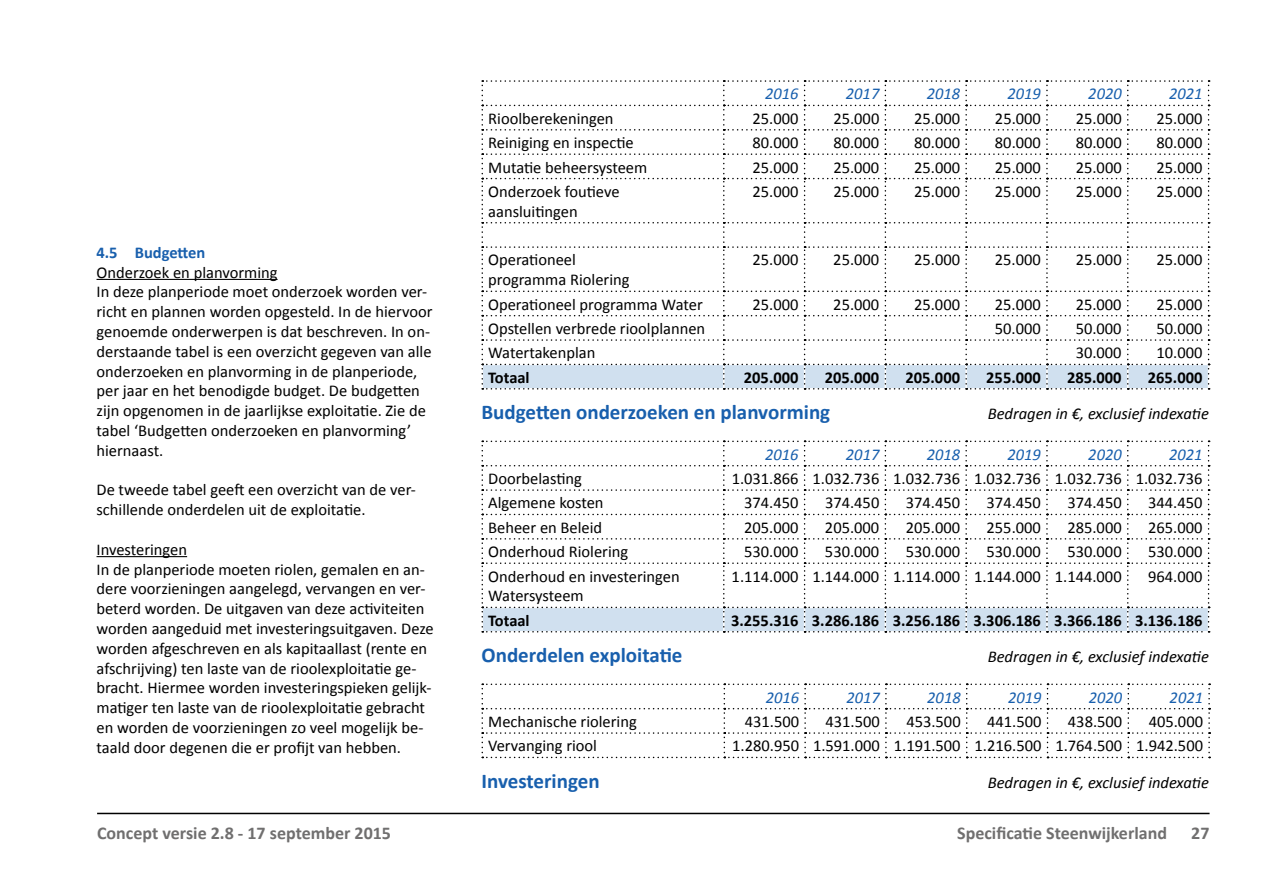
<style>
.page{position:relative;width:1263px;height:893px;background:#fff}
.page>*{position:absolute;margin:0;border:0;box-sizing:border-box;transform-origin:0 0}
.t1{font:700 21px "Calibri";color:#185fad}
.t2{font:700 18px "Calibri";color:#706f6f}
.t3{font:16.5px/19.8px "Calibri";color:#000}
.t4{font:700 16.5px "Calibri";color:#000}
.t5{font:italic 16.5px "Calibri";color:#000}
.t6{font:italic 16.5px "Calibri";color:#185fad}
.t7{font:700 16.5px "Calibri";color:#185fad}
</style>
<div class="page">
<hr style="left:97px;top:813px;width:1112px;height:1px;background:#000">
<hr style="left:97px;top:279px;width:181px;height:1px;background:#000">
<hr style="left:97px;top:556px;width:90px;height:1px;background:#000">
<svg style="left:481px;top:80px;width:728px;height:310px"></svg>
<svg style="left:481px;top:441px;width:728px;height:191px"></svg>
<svg style="left:481px;top:684px;width:729px;height:74px"></svg>
<p class="t7" style="left:97px;top:241px;width:110px">4.5 Budgetten</p>
<p class="t3" style="left:97px;top:262px;width:337px">Onderzoek en planvorming<br>In deze planperiode moet onderzoek worden ver&shy;richt en plannen worden opgesteld. In de hiervoor genoemde onderwerpen is dat beschreven. In on&shy;derstaande tabel is een overzicht gegeven van alle onderzoeken en planvorming in de planperiode, per jaar en het benodigde budget. De budgetten zijn opgenomen in de jaarlijkse exploitatie. Zie de tabel ‘Budgetten onderzoeken en planvorming’ hiernaast.</p>
<p class="t3" style="left:97px;top:479px;width:321px">De tweede tabel geeft een overzicht van de ver&shy;schillende onderdelen uit de exploitatie.</p>
<p class="t3" style="left:97px;top:539px;width:339px">Investeringen<br>In de planperiode moeten riolen, gemalen en an&shy;dere voorzieningen aangelegd, vervangen en ver&shy;beterd worden. De uitgaven van deze activiteiten worden aangeduid met investeringsuitgaven. Deze worden afgeschreven en als kapitaallast (rente en afschrijving) ten laste van de rioolexploitatie ge&shy;bracht. Hiermee worden investeringspieken gelijk&shy;matiger ten laste van de rioolexploitatie gebracht en worden de voorzieningen zo veel mogelijk be&shy;taald door degenen die er profijt van hebben.</p>
<p class="t6" style="left:765px;top:83px;width:35px">2016</p>
<p class="t6" style="left:846px;top:83px;width:35px">2017</p>
<p class="t6" style="left:927px;top:83px;width:35px">2018</p>
<p class="t6" style="left:1007px;top:83px;width:35px">2019</p>
<p class="t6" style="left:1088px;top:83px;width:35px">2020</p>
<p class="t6" style="left:1169px;top:83px;width:35px">2021</p>
<p class="t3" style="left:488px;top:108px;width:127px">Rioolberekeningen</p>
<p class="t3" style="left:752px;top:108px;width:47px">25.000</p>
<p class="t3" style="left:833px;top:108px;width:47px">25.000</p>
<p class="t3" style="left:914px;top:108px;width:47px">25.000</p>
<p class="t3" style="left:995px;top:108px;width:47px">25.000</p>
<p class="t3" style="left:1076px;top:108px;width:47px">25.000</p>
<p class="t3" style="left:1156px;top:108px;width:47px">25.000</p>
<p class="t3" style="left:488px;top:132px;width:147px">Reiniging en inspectie</p>
<p class="t3" style="left:752px;top:132px;width:47px">80.000</p>
<p class="t3" style="left:833px;top:132px;width:47px">80.000</p>
<p class="t3" style="left:914px;top:132px;width:47px">80.000</p>
<p class="t3" style="left:995px;top:132px;width:47px">80.000</p>
<p class="t3" style="left:1076px;top:132px;width:47px">80.000</p>
<p class="t3" style="left:1156px;top:132px;width:47px">80.000</p>
<p class="t3" style="left:488px;top:157px;width:161px">Mutatie beheersysteem</p>
<p class="t3" style="left:752px;top:157px;width:47px">25.000</p>
<p class="t3" style="left:833px;top:157px;width:47px">25.000</p>
<p class="t3" style="left:914px;top:157px;width:47px">25.000</p>
<p class="t3" style="left:995px;top:157px;width:47px">25.000</p>
<p class="t3" style="left:1076px;top:157px;width:47px">25.000</p>
<p class="t3" style="left:1156px;top:157px;width:47px">25.000</p>
<p class="t3" style="left:488px;top:181px;width:133px">Onderzoek foutieve aansluitingen</p>
<p class="t3" style="left:752px;top:181px;width:47px">25.000</p>
<p class="t3" style="left:833px;top:181px;width:47px">25.000</p>
<p class="t3" style="left:914px;top:181px;width:47px">25.000</p>
<p class="t3" style="left:995px;top:181px;width:47px">25.000</p>
<p class="t3" style="left:1076px;top:181px;width:47px">25.000</p>
<p class="t3" style="left:1156px;top:181px;width:47px">25.000</p>
<p class="t3" style="left:488px;top:250px;width:143px">Operationeel programma Riolering</p>
<p class="t3" style="left:752px;top:250px;width:47px">25.000</p>
<p class="t3" style="left:833px;top:250px;width:47px">25.000</p>
<p class="t3" style="left:914px;top:250px;width:47px">25.000</p>
<p class="t3" style="left:995px;top:250px;width:47px">25.000</p>
<p class="t3" style="left:1076px;top:250px;width:47px">25.000</p>
<p class="t3" style="left:1156px;top:250px;width:47px">25.000</p>
<p class="t3" style="left:488px;top:294px;width:216px">Operationeel programma Water</p>
<p class="t3" style="left:752px;top:294px;width:47px">25.000</p>
<p class="t3" style="left:833px;top:294px;width:47px">25.000</p>
<p class="t3" style="left:914px;top:294px;width:47px">25.000</p>
<p class="t3" style="left:995px;top:294px;width:47px">25.000</p>
<p class="t3" style="left:1076px;top:294px;width:47px">25.000</p>
<p class="t3" style="left:1156px;top:294px;width:47px">25.000</p>
<p class="t3" style="left:488px;top:318px;width:219px">Opstellen verbrede rioolplannen</p>
<p class="t3" style="left:995px;top:318px;width:47px">50.000</p>
<p class="t3" style="left:1076px;top:318px;width:47px">50.000</p>
<p class="t3" style="left:1156px;top:318px;width:47px">50.000</p>
<p class="t3" style="left:488px;top:343px;width:109px">Watertakenplan</p>
<p class="t3" style="left:1076px;top:343px;width:47px">30.000</p>
<p class="t3" style="left:1156px;top:343px;width:47px">10.000</p>
<p class="t4" style="left:488px;top:366px;width:43px">Totaal</p>
<p class="t4" style="left:744px;top:366px;width:56px">205.000</p>
<p class="t4" style="left:825px;top:366px;width:56px">205.000</p>
<p class="t4" style="left:905px;top:366px;width:56px">205.000</p>
<p class="t4" style="left:986px;top:366px;width:56px">255.000</p>
<p class="t4" style="left:1067px;top:366px;width:56px">285.000</p>
<p class="t4" style="left:1148px;top:366px;width:56px">265.000</p>
<p class="t1" style="left:481px;top:397px;width:350px">Budgetten onderzoeken en planvorming</p>
<p class="t5" style="left:988px;top:402px;width:223px">Bedragen in €, exclusief indexatie</p>
<p class="t6" style="left:765px;top:443px;width:35px">2016</p>
<p class="t6" style="left:846px;top:443px;width:35px">2017</p>
<p class="t6" style="left:927px;top:443px;width:35px">2018</p>
<p class="t6" style="left:1007px;top:443px;width:35px">2019</p>
<p class="t6" style="left:1088px;top:443px;width:35px">2020</p>
<p class="t6" style="left:1169px;top:443px;width:35px">2021</p>
<p class="t3" style="left:488px;top:468px;width:95px">Doorbelasting</p>
<p class="t3" style="left:732px;top:468px;width:472px">1.031.866 1.032.736 1.032.736 1.032.736 1.032.736 1.032.736</p>
<p class="t3" style="left:488px;top:493px;width:117px">Algemene kosten</p>
<p class="t3" style="left:744px;top:493px;width:56px">374.450</p>
<p class="t3" style="left:825px;top:493px;width:56px">374.450</p>
<p class="t3" style="left:906px;top:493px;width:56px">374.450</p>
<p class="t3" style="left:986px;top:493px;width:56px">374.450</p>
<p class="t3" style="left:1067px;top:493px;width:56px">374.450</p>
<p class="t3" style="left:1148px;top:493px;width:56px">344.450</p>
<p class="t3" style="left:488px;top:517px;width:116px">Beheer en Beleid</p>
<p class="t3" style="left:744px;top:517px;width:56px">205.000</p>
<p class="t3" style="left:825px;top:517px;width:56px">205.000</p>
<p class="t3" style="left:906px;top:517px;width:56px">205.000</p>
<p class="t3" style="left:986px;top:517px;width:56px">255.000</p>
<p class="t3" style="left:1067px;top:517px;width:56px">285.000</p>
<p class="t3" style="left:1148px;top:517px;width:56px">265.000</p>
<p class="t3" style="left:488px;top:541px;width:142px">Onderhoud Riolering</p>
<p class="t3" style="left:744px;top:541px;width:56px">530.000</p>
<p class="t3" style="left:825px;top:541px;width:56px">530.000</p>
<p class="t3" style="left:906px;top:541px;width:56px">530.000</p>
<p class="t3" style="left:986px;top:541px;width:56px">530.000</p>
<p class="t3" style="left:1067px;top:541px;width:56px">530.000</p>
<p class="t3" style="left:1148px;top:541px;width:56px">530.000</p>
<p class="t3" style="left:488px;top:566px;width:193px">Onderhoud en investeringen<br>Watersysteem</p>
<p class="t3" style="left:732px;top:566px;width:392px">1.114.000 1.144.000 1.114.000 1.144.000 1.144.000</p>
<p class="t3" style="left:1148px;top:566px;width:56px">964.000</p>
<p class="t4" style="left:488px;top:609px;width:43px">Totaal</p>
<p class="t4" style="left:731px;top:609px;width:473px">3.255.316 3.286.186 3.256.186 3.306.186 3.366.186 3.136.186</p>
<p class="t1" style="left:481px;top:640px;width:202px">Onderdelen exploitatie</p>
<p class="t5" style="left:988px;top:645px;width:223px">Bedragen in €, exclusief indexatie</p>
<p class="t6" style="left:766px;top:686px;width:35px">2016</p>
<p class="t6" style="left:846px;top:686px;width:35px">2017</p>
<p class="t6" style="left:927px;top:686px;width:35px">2018</p>
<p class="t6" style="left:1008px;top:686px;width:35px">2019</p>
<p class="t6" style="left:1089px;top:686px;width:35px">2020</p>
<p class="t6" style="left:1170px;top:686px;width:35px">2021</p>
<p class="t3" style="left:488px;top:711px;width:150px">Mechanische riolering</p>
<p class="t3" style="left:745px;top:711px;width:56px">431.500</p>
<p class="t3" style="left:825px;top:711px;width:56px">431.500</p>
<p class="t3" style="left:906px;top:711px;width:56px">453.500</p>
<p class="t3" style="left:987px;top:711px;width:56px">441.500</p>
<p class="t3" style="left:1068px;top:711px;width:56px">438.500</p>
<p class="t3" style="left:1149px;top:711px;width:56px">405.000</p>
<p class="t3" style="left:488px;top:736px;width:110px">Vervanging riool</p>
<p class="t3" style="left:732px;top:736px;width:472px">1.280.950 1.591.000 1.191.500 1.216.500 1.764.500 1.942.500</p>
<p class="t1" style="left:481px;top:766px;width:120px">Investeringen</p>
<p class="t5" style="left:988px;top:771px;width:223px">Bedragen in €, exclusief indexatie</p>
<p class="t2" style="left:97px;top:820px;width:295px">Concept versie 2.8 - 17 september 2015</p>
<p class="t2" style="left:957px;top:820px;width:211px">Specificatie Steenwijkerland</p>
<p class="t2" style="left:1191px;top:820px;width:20px">27</p>
</div>
